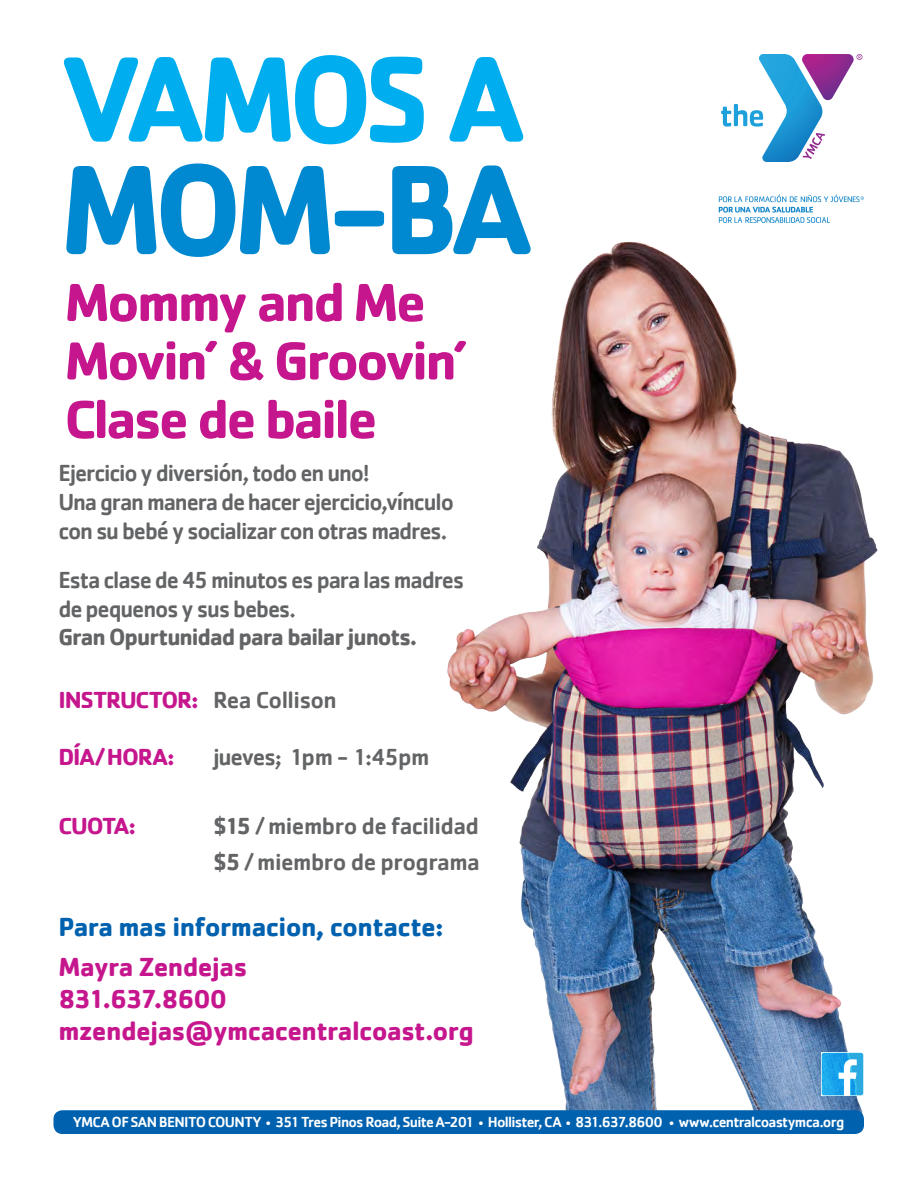
<style>
.page{position:relative;width:918px;height:1188px;background:#fff}
.page>*{position:absolute;margin:0;border:0;box-sizing:border-box;transform-origin:0 0}
._01a_Benefit_Stateme{font:700 132px "Cachet";color:#0089d0;scale:.95 1}
._01a_Benefit_Stateme-2{font:700 126px "Cachet";letter-spacing:-.075em;color:#00aeef;scale:.95 1}
._02a_Body_text{font:700 55.5px/58.5px "Cachet";letter-spacing:-.055em;color:#c6168d}
._02a_Body_text-2{font:700 27px/32.4px "Cachet";letter-spacing:-.025em;color:#c6168d}
._02a_Body_text-3{font:700 27px "Cachet";letter-spacing:-.025em;color:#0061af}
._02a_Body_text-4{font:500 24px/28.8px "Cachet";letter-spacing:-.045em;color:#636466}
._02a_Body_text-5{font:500 24px/36px "Cachet";letter-spacing:-.025em;color:#636466}
._02a_Body_text-6{font:700 24px "Cachet";letter-spacing:-.05em;color:#c6168d}
.t1{font:500 15px "Cachet";letter-spacing:-.05em;color:#fff}
.s1{font-weight:700}
.s2{font-weight:500;color:#636466}
.s3{font-size:12px}
</style>
<div class="page">
<svg style="left:721px;top:54px;width:142px;height:108px"></svg>
<svg style="left:719px;top:194px;width:145px;height:29px"></svg>
<img style="left:447px;top:242px;width:431px;height:872px">
<div style="left:53px;top:1110px;width:811px;height:24px;background:#0061af;border-radius:9px"></div>
<img style="left:822px;top:1053px;width:42px;height:42px">
<p class="_01a_Benefit_Stateme-2" style="left:60px;top:18px;width:491px">VAMOS A</p>
<p class="_01a_Benefit_Stateme" style="left:60px;top:124px;width:499px">MOM-BA</p>
<p class="_02a_Body_text" style="left:65px;top:271px;width:405px">Mommy and Me<br>Movin’ &amp; Groovin’<br>Clase de baile</p>
<p class="_02a_Body_text-4" style="left:58px;top:458px;width:397px">Ejercicio y diversión, todo en uno!<br>Una gran manera de hacer ejercicio,vínculo con su bebé y socializar con otras madres.</p>
<p class="_02a_Body_text-4" style="left:58px;top:565px;width:407px">Esta clase de 45 minutos es para las madres de pequenos y sus bebes.<br><span class="s1">Gran Opurtunidad para bailar junots.</span></p>
<p class="_02a_Body_text-6" style="left:58px;top:685px;width:280px">INSTRUCTOR: <span class="s2">Rea Collison</span></p>
<p class="_02a_Body_text-6" style="left:58px;top:741px;width:118px">DÍA/ HORA:</p>
<p class="_02a_Body_text-4" style="left:213px;top:742px;width:218px">jueves; 1pm - 1:45pm</p>
<p class="_02a_Body_text-6" style="left:59px;top:811px;width:79px">CUOTA:</p>
<p class="_02a_Body_text-5" style="left:213px;top:808px;width:268px"><span class="s1">$15</span> / miembro de facilidad <span class="s1">$5</span> / miembro de programa</p>
<p class="_02a_Body_text-3" style="left:58px;top:910px;width:387px">Para mas informacion, contacte:</p>
<p class="_02a_Body_text-2" style="left:58px;top:949px;width:417px">Mayra Zendejas<br>831.637.8600 mzendejas@ymcacentralcoast.org</p>
<p class="t1" style="left:73px;top:1113px;width:773px">YMCA OF SAN BENITO COUNTY <span class="s3">•</span> 351 Tres Pinos Road, Suite A-201 <span class="s3">•</span> Hollister, CA <span class="s3">•</span> 831.637.8600 <span class="s3">•</span> www.centralcoastymca.org</p>
</div>
